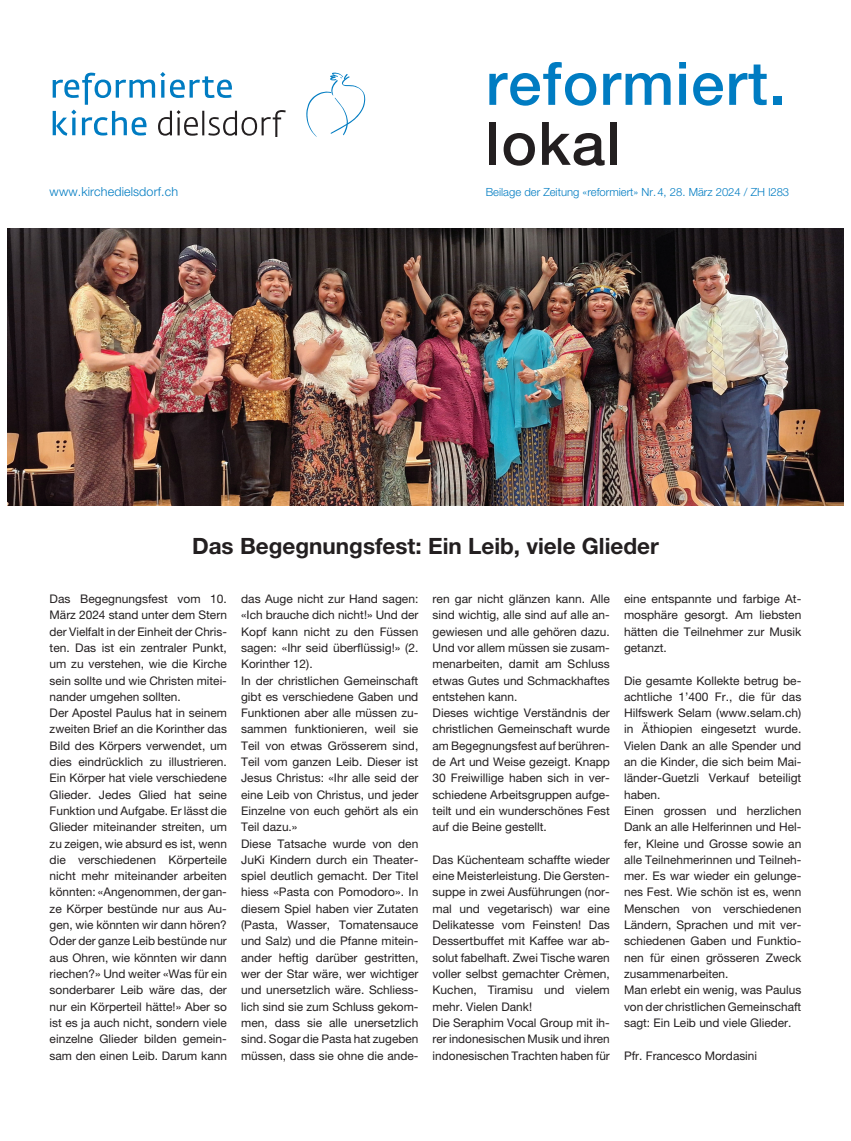
<style>
.page{position:relative;width:851px;height:1141px;background:#fff}
.page>*{position:absolute;margin:0;border:0;box-sizing:border-box;transform-origin:0 0}
.t1{font:500 60px "Helvetica Neue LT Pro";letter-spacing:.02em;color:#007cc2}
.t2{font:500 60px "Helvetica Neue LT Pro";letter-spacing:.02em;color:#231f20}
.Fliesstext{font:700 22.5px "Helvetica Neue LT Pro";color:#231f20}
.t3{font:300 12.5px "Helvetica Neue LT Pro";letter-spacing:.01em;color:#007cc2}
.Fliesstext-2{font:11.88px/16.2px "Helvetica Neue LT Pro";color:#231f20;text-align:justify}
.t4{font:300 11.25px "Helvetica Neue LT Pro";color:#007cc2}
</style>
<div class="page">
<svg style="left:53px;top:72px;width:233px;height:64px"></svg>
<svg style="left:306px;top:73px;width:59px;height:63px"></svg>
<img style="left:7px;top:228px;width:836px;height:277px">
<p class="t3" style="left:50px;top:184px;width:130px">www.kirchedielsdorf.ch</p>
<h1 class="t1" style="left:485px;top:47px;width:301px">reformiert.</h1>
<h1 class="t2" style="left:485px;top:107px;width:136px">lokal</h1>
<p class="t4" style="left:485px;top:185px;width:305px">Beilage der Zeitung «reformiert» Nr.4, 28. März 2024 / ZH l283</p>
<p class="Fliesstext" style="left:192px;top:532px;width:468px">Das Begegnungsfest: Ein Leib, viele Glieder</p>
<p class="Fliesstext-2" style="left:50px;top:590px;width:179px">Das Begegnungsfest vom 10.<br>März 2024 stand unter dem Stern der Vielfalt in der Einheit der Chris&shy;ten. Das ist ein zentraler Punkt, um zu verstehen, wie die Kirche sein sollte und wie Christen mitei&shy;nander umgehen sollten.</p>
<p class="Fliesstext-2" style="left:50px;top:705px;width:179px">Der Apostel Paulus hat in seinem zweiten Brief an die Korinther das Bild des Körpers verwendet, um dies eindrücklich zu illustrieren.<br>Ein Körper hat viele verschiedene Glieder. Jedes Glied hat seine Funktion und Aufgabe. Er lässt die Glieder miteinander streiten, um zu zeigen, wie absurd es ist, wenn die verschiedenen Körperteile nicht mehr miteinander arbeiten könnten: «Angenommen, der gan&shy;ze Körper bestünde nur aus Au&shy;gen, wie könnten wir dann hören?<br>Oder der ganze Leib bestünde nur aus Ohren, wie könnten wir dann riechen?» Und weiter «Was für ein sonderbarer Leib wäre das, der nur ein Körperteil hätte!» Aber so ist es ja auch nicht, sondern viele einzelne Glieder bilden gemein&shy;sam den einen Leib. Darum kann</p>
<p class="Fliesstext-2" style="left:624px;top:590px;width:179px">eine entspannte und farbige At&shy;mosphäre gesorgt. Am liebsten hätten die Teilnehmer zur Musik getanzt.</p>
<p class="Fliesstext-2" style="left:624px;top:672px;width:179px">Die gesamte Kollekte betrug be&shy;achtliche 1’400 Fr., die für das Hilfswerk Selam (www.selam.ch) in Äthiopien eingesetzt wurde.<br>Vielen Dank an alle Spender und an die Kinder, die sich beim Mai&shy;länder-Guetzli Verkauf beteiligt haben.</p>
<p class="Fliesstext-2" style="left:624px;top:802px;width:179px">Einen grossen und herzlichen Dank an alle Helferinnen und Hel&shy;fer, Kleine und Grosse sowie an alle Teilnehmerinnen und Teilneh&shy;mer. Es war wieder ein gelunge&shy;nes Fest. Wie schön ist es, wenn Menschen von verschiedenen Ländern, Sprachen und mit ver&shy;schiedenen Gaben und Funktio&shy;nen für einen grösseren Zweck zusammenarbeiten.</p>
<p class="Fliesstext-2" style="left:624px;top:982px;width:179px">Man erlebt ein wenig, was Paulus von der christlichen Gemeinschaft sagt: Ein Leib und viele Glieder.</p>
<p class="Fliesstext-2" style="left:624px;top:1047px;width:135px">Pfr. Francesco Mordasini</p>
<p class="Fliesstext-2" style="left:241px;top:590px;width:179px">das Auge nicht zur Hand sagen: «Ich brauche dich nicht!» Und der Kopf kann nicht zu den Füssen sagen: «Ihr seid überflüssig!» (2.<br>Korinther 12).</p>
<p class="Fliesstext-2" style="left:241px;top:672px;width:179px">In der christlichen Gemeinschaft gibt es verschiedene Gaben und Funktionen aber alle müssen zu&shy;sammen funktionieren, weil sie Teil von etwas Grösserem sind, Teil vom ganzen Leib. Dieser ist Jesus Christus: «Ihr alle seid der eine Leib von Christus, und jeder Einzelne von euch gehört als ein Teil dazu.»</p>
<p class="Fliesstext-2" style="left:241px;top:835px;width:179px">Diese Tatsache wurde von den JuKi Kindern durch ein Theater&shy;spiel deutlich gemacht. Der Titel hiess «Pasta con Pomodoro». In diesem Spiel haben vier Zutaten (Pasta, Wasser, Tomatensauce und Salz) und die Pfanne mitein&shy;ander heftig darüber gestritten, wer der Star wäre, wer wichtiger und unersetzlich wäre. Schliess&shy;lich sind sie zum Schluss gekom&shy;men, dass sie alle unersetzlich sind. Sogar die Pasta hat zugeben müssen, dass sie ohne die ande-</p>
<p class="Fliesstext-2" style="left:432px;top:590px;width:179px">ren gar nicht glänzen kann. Alle sind wichtig, alle sind auf alle an&shy;gewiesen und alle gehören dazu.<br>Und vor allem müssen sie zusam&shy;menarbeiten, damit am Schluss etwas Gutes und Schmackhaftes entstehen kann.</p>
<p class="Fliesstext-2" style="left:432px;top:705px;width:179px">Dieses wichtige Verständnis der christlichen Gemeinschaft wurde am Begegnungsfest auf berühren&shy;de Art und Weise gezeigt. Knapp 30 Freiwillige haben sich in ver&shy;schiedene Arbeitsgruppen aufge&shy;teilt und ein wunderschönes Fest auf die Beine gestellt.</p>
<p class="Fliesstext-2" style="left:432px;top:851px;width:179px">Das Küchenteam schaffte wieder eine Meisterleistung. Die Gersten&shy;suppe in zwei Ausführungen (nor&shy;mal und vegetarisch) war eine Delikatesse vom Feinsten! Das Dessertbuffet mit Kaffee war ab&shy;solut fabelhaft. Zwei Tische waren voller selbst gemachter Crèmen, Kuchen, Tiramisu und vielem mehr. Vielen Dank!</p>
<p class="Fliesstext-2" style="left:432px;top:1014px;width:179px">Die Seraphim Vocal Group mit ih&shy;rer indonesischen Musik und ihren indonesischen Trachten haben für</p>
</div>
